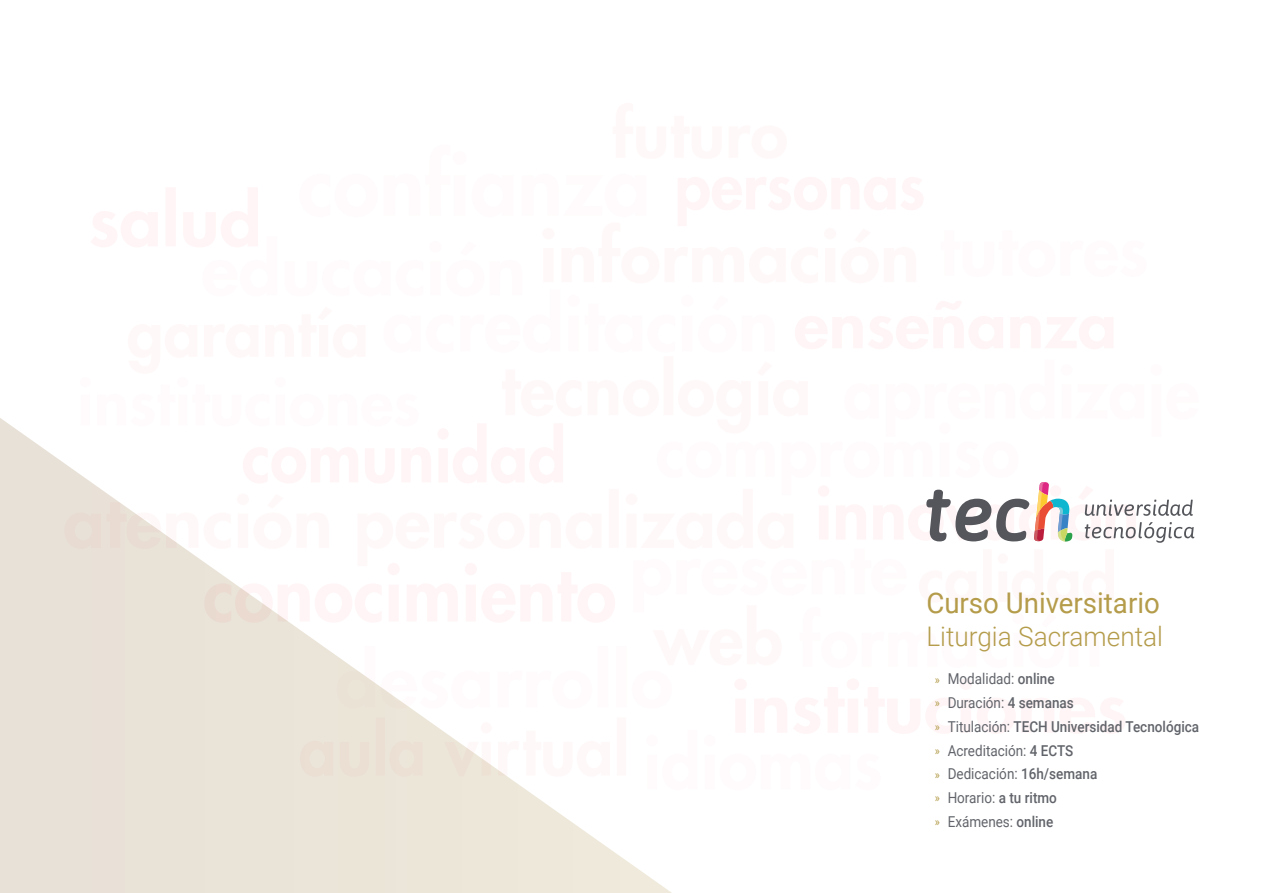
<style>
.page{position:relative;width:1263px;height:893px;background:#fff}
.page>*{position:absolute;margin:0;border:0;box-sizing:border-box;transform-origin:0 0}
.t1{font:28.5px "Roboto";color:#b49c4b}
.t2{font:300 27px "Roboto";color:#b49c4b}
.t3{font:15px/23.7px "Roboto";color:#61646a;scale:.9 1}
.s1{font-size:12px;color:#b49c4b}
.s2{font-weight:500}
</style>
<div class="page">
<svg style="left:0;top:418px;width:672px;height:475px;background:#ebe5db"></svg>
<svg style="left:64px;top:418px;width:1131px;height:372px"></svg>
<h1 class="t1" style="left:926px;top:583px;width:235px">Curso Universitario</h1>
<h2 class="t2" style="left:926px;top:617px;width:238px">Liturgia Sacramental</h2>
<p class="t3" style="left:935px;top:667px;width:295px"><span class="s1">»</span> Modalidad: <span class="s2">online<br></span><span class="s1">»</span> Duración: <span class="s2">4 semanas<br></span><span class="s1">»</span> Titulación: <span class="s2">TECH Universidad Tecnológica </span><span class="s1">»</span> Acreditación: <span class="s2">4 ECTS<br></span><span class="s1">»</span> Dedicación: <span class="s2">16h/semana<br></span><span class="s1">»</span> Horario: <span class="s2">a tu ritmo<br></span><span class="s1">»</span> Exámenes: <span class="s2">online</span></p>
</div>
